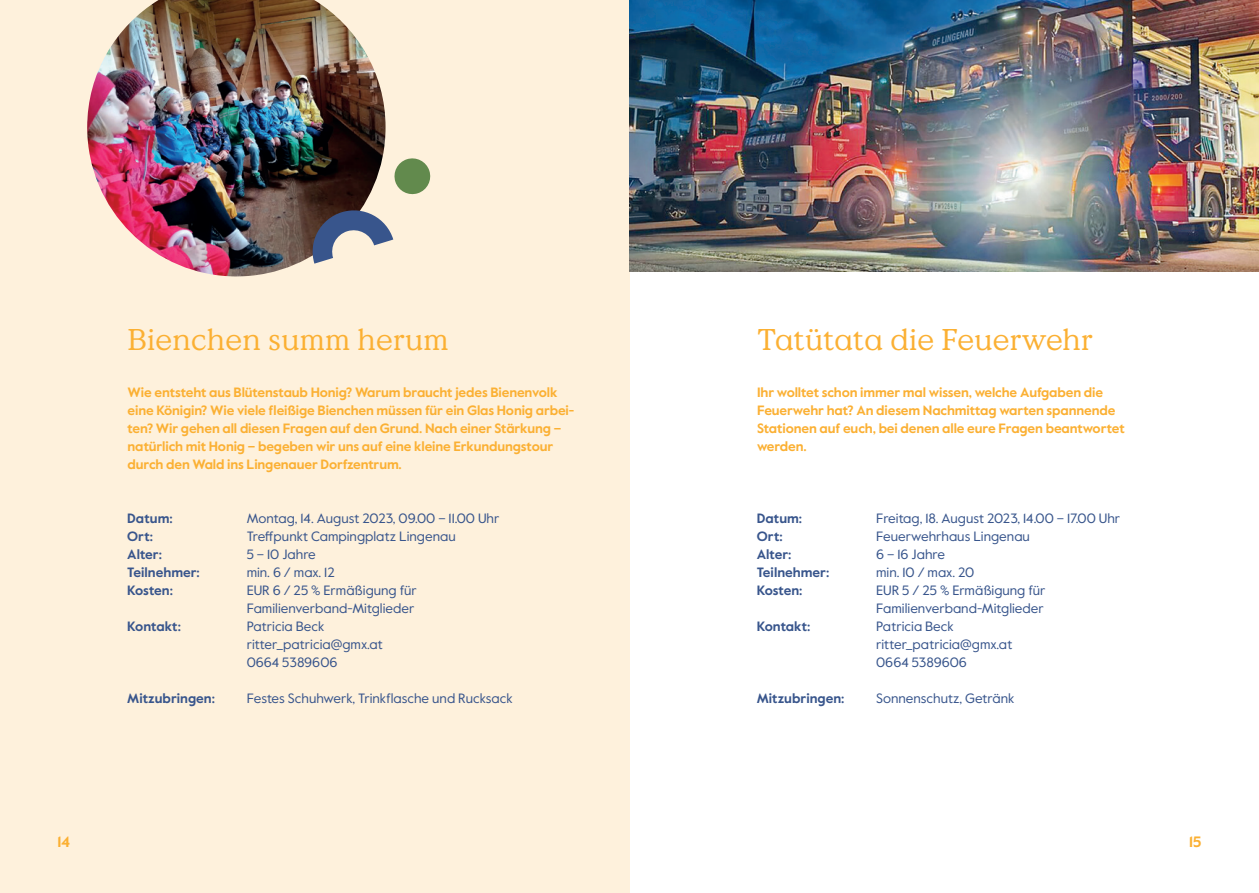
<style>
.page{position:relative;width:1259px;height:893px;background:#fff}
.page>*{position:absolute;margin:0;border:0;box-sizing:border-box;transform-origin:0 0}
.t1{font:30px "Value Serif Pro";letter-spacing:.01em;color:#fbb033}
.t2{font:700 15px "Value Sans Pro";color:#fbb033}
.t3{font:700 13.5px/18px "Value Sans Pro";letter-spacing:-.01em;color:#fbb033}
.t4{font:13.5px/18px "Value Sans Pro";color:#38558c}
.t5{font:700 13.5px "Value Sans Pro";color:#38558c}
</style>
<div class="page">
<div style="left:0;top:0;width:629px;height:893px;background:#fef1dc"></div>
<img style="left:629px;top:0;width:630px;height:271px">
<img style="left:87px;top:0;width:298px;height:276px">
<svg style="left:308px;top:206px;width:85px;height:58px"></svg>
<svg style="left:394px;top:158px;width:37px;height:37px"></svg>
<h1 class="t1" style="left:128px;top:322px;width:323px">Bienchen summ herum</h1>
<p class="t3" style="left:128px;top:384px;width:448px">Wie entsteht aus Blütenstaub Honig? Warum braucht jedes Bienenvolk eine Königin? Wie viele fleißige Bienchen müssen für ein Glas Honig arbei&shy;ten? Wir gehen all diesen Fragen auf den Grund. Nach einer Stärkung – natürlich mit Honig – begeben wir uns auf eine kleine Erkundungstour durch den Wald ins Lingenauer Dorfzentrum.</p>
<p class="t5" style="left:127px;top:510px;width:47px">Datum:</p>
<p class="t4" style="left:247px;top:510px;width:254px">Montag, 14. August 2023, 09.00 – 11.00 Uhr</p>
<p class="t5" style="left:127px;top:528px;width:27px">Ort:</p>
<p class="t4" style="left:247px;top:528px;width:211px">Treffpunkt Campingplatz Lingenau</p>
<p class="t5" style="left:127px;top:546px;width:36px">Alter:</p>
<p class="t4" style="left:247px;top:546px;width:71px">5 – 10 Jahre</p>
<p class="t5" style="left:127px;top:564px;width:74px">Teilnehmer:</p>
<p class="t4" style="left:247px;top:564px;width:90px">min. 6 / max. 12</p>
<p class="t5" style="left:127px;top:582px;width:47px">Kosten:</p>
<p class="t4" style="left:247px;top:582px;width:172px">EUR 6 / 25 % Ermäßigung für<br>Familienverband-Mitglieder</p>
<p class="t5" style="left:127px;top:618px;width:55px">Kontakt:</p>
<p class="t4" style="left:247px;top:618px;width:138px">Patricia Beck ritter_patricia@gmx.at<br>0664 5389606</p>
<p class="t5" style="left:127px;top:690px;width:89px">Mitzubringen:</p>
<p class="t4" style="left:247px;top:690px;width:267px">Festes Schuhwerk, Trinkflasche und Rucksack</p>
<h1 class="t1" style="left:757px;top:322px;width:337px">Tatütata die Feuerwehr</h1>
<p class="t3" style="left:757px;top:384px;width:369px">Ihr wolltet schon immer mal wissen, welche Aufgaben die Feuerwehr hat? An diesem Nachmittag warten spannende Stationen auf euch, bei denen alle eure Fragen beantwortet werden.</p>
<p class="t5" style="left:757px;top:510px;width:47px">Datum:</p>
<p class="t4" style="left:876px;top:510px;width:245px">Freitag, 18. August 2023, 14.00 – 17.00 Uhr</p>
<p class="t5" style="left:757px;top:528px;width:27px">Ort:</p>
<p class="t4" style="left:876px;top:528px;width:155px">Feuerwehrhaus Lingenau</p>
<p class="t5" style="left:757px;top:546px;width:36px">Alter:</p>
<p class="t4" style="left:876px;top:546px;width:70px">6 – 16 Jahre</p>
<p class="t5" style="left:757px;top:564px;width:74px">Teilnehmer:</p>
<p class="t4" style="left:876px;top:564px;width:100px">min. 10 / max. 20</p>
<p class="t5" style="left:757px;top:582px;width:47px">Kosten:</p>
<p class="t4" style="left:876px;top:582px;width:171px">EUR 5 / 25 % Ermäßigung für<br>Familienverband-Mitglieder</p>
<p class="t5" style="left:757px;top:618px;width:55px">Kontakt:</p>
<p class="t4" style="left:876px;top:618px;width:138px">Patricia Beck ritter_patricia@gmx.at<br>0664 5389606</p>
<p class="t5" style="left:757px;top:690px;width:89px">Mitzubringen:</p>
<p class="t4" style="left:876px;top:690px;width:140px">Sonnenschutz, Getränk</p>
<p class="t2" style="left:57px;top:833px;width:14px">14</p>
<p class="t2" style="left:1189px;top:833px;width:14px">15</p>
</div>
